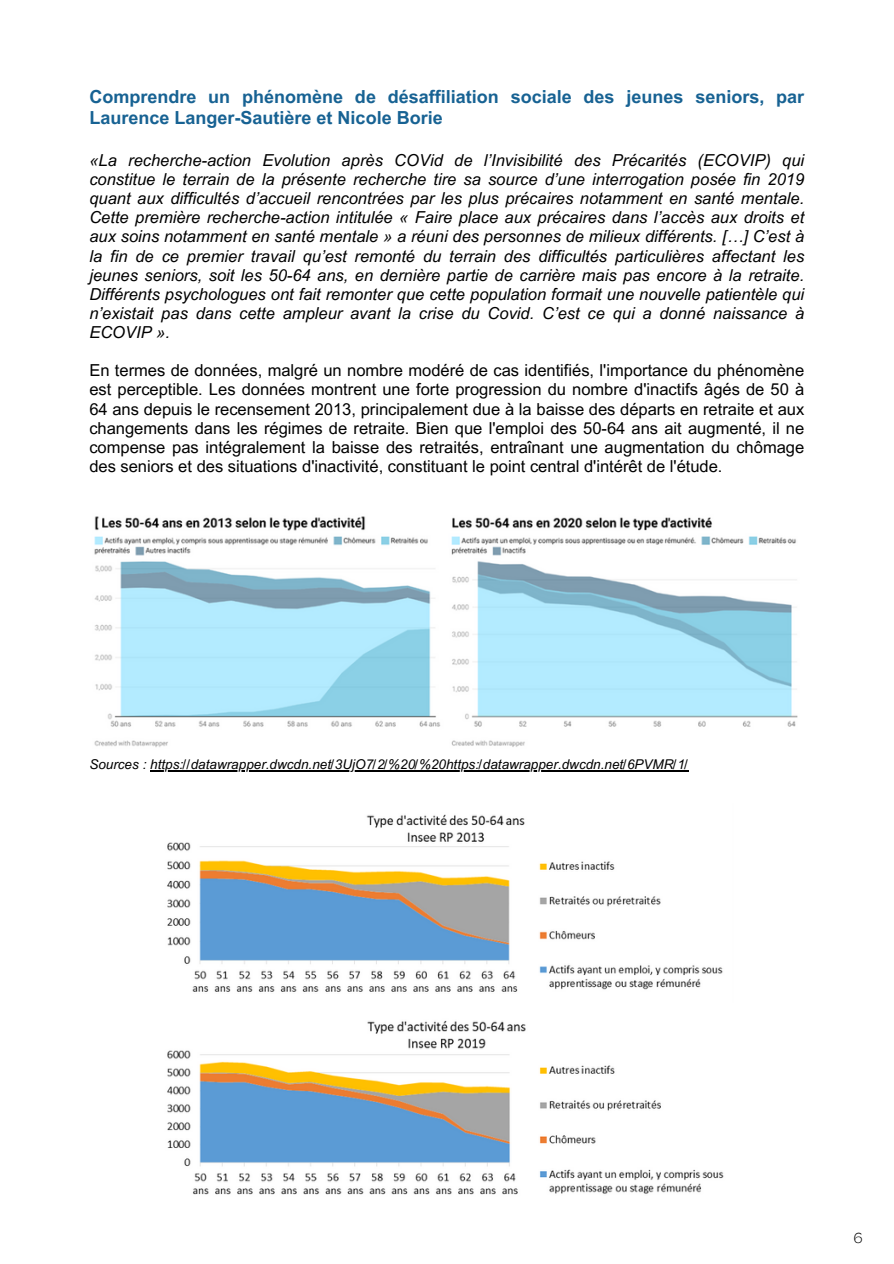
<style>
.page{position:relative;width:894px;height:1264px;background:#fff}
.page>*{position:absolute;margin:0;border:0;box-sizing:border-box;transform-origin:0 0}
.t1{font:700 18px/21.3px "Arial MT Pro";color:#176293}
.t2{font:18px "Darker Grotesque";color:#000}
.t3{font:italic 16.5px/19.2px "Arial MT Pro";color:#000;text-align:justify}
.t4{font:16.5px/19.2px "Arial MT Pro";color:#000;text-align:justify}
.t5{font:italic 13.5px "Arial MT Pro";color:#000}
</style>
<div class="page">
<img style="left:94px;top:516px;width:704px;height:231px">
<img style="left:167px;top:814px;width:556px;height:178px">
<img style="left:167px;top:1020px;width:557px;height:175px">
<hr style="left:150px;top:770px;width:538px;height:1px;background:#000">
<p class="t1" style="left:89px;top:88px;width:716px">Comprendre un phénomène de désaffiliation sociale des jeunes seniors, par<br>Laurence Langer-Sautière et Nicole Borie</p>
<p class="t3" style="left:89px;top:152px;width:716px">«La recherche-action Evolution après COVid de l’Invisibilité des Précarités (ECOVIP) qui constitue le terrain de la présente recherche tire sa source d’une interrogation posée fin 2019 quant aux difficultés d’accueil rencontrées par les plus précaires notamment en santé mentale.<br>Cette première recherche-action intitulée « Faire place aux précaires dans l’accès aux droits et aux soins notamment en santé mentale » a réuni des personnes de milieux différents. […] C’est à la fin de ce premier travail qu’est remonté du terrain des difficultés particulières affectant les jeunes seniors, soit les 50-64 ans, en dernière partie de carrière mais pas encore à la retraite.<br>Différents psychologues ont fait remonter que cette population formait une nouvelle patientèle qui n’existait pas dans cette ampleur avant la crise du Covid. C’est ce qui a donné naissance à ECOVIP ».</p>
<p class="t4" style="left:89px;top:363px;width:716px">En termes de données, malgré un nombre modéré de cas identifiés, l'importance du phénomène est perceptible. Les données montrent une forte progression du nombre d'inactifs âgés de 50 à 64 ans depuis le recensement 2013, principalement due à la baisse des départs en retraite et aux changements dans les régimes de retraite. Bien que l'emploi des 50-64 ans ait augmenté, il ne compense pas intégralement la baisse des retraités, entraînant une augmentation du chômage des seniors et des situations d'inactivité, constituant le point central d'intérêt de l'étude.</p>
<p class="t5" style="left:89px;top:759px;width:600px">Sources : https://datawrapper.dwcdn.net/3UjO7/2/%20/%20https:/datawrapper.dwcdn.net/6PVMR/1/</p>
<p class="t2" style="left:853px;top:1223px;width:11px">6</p>
</div>
